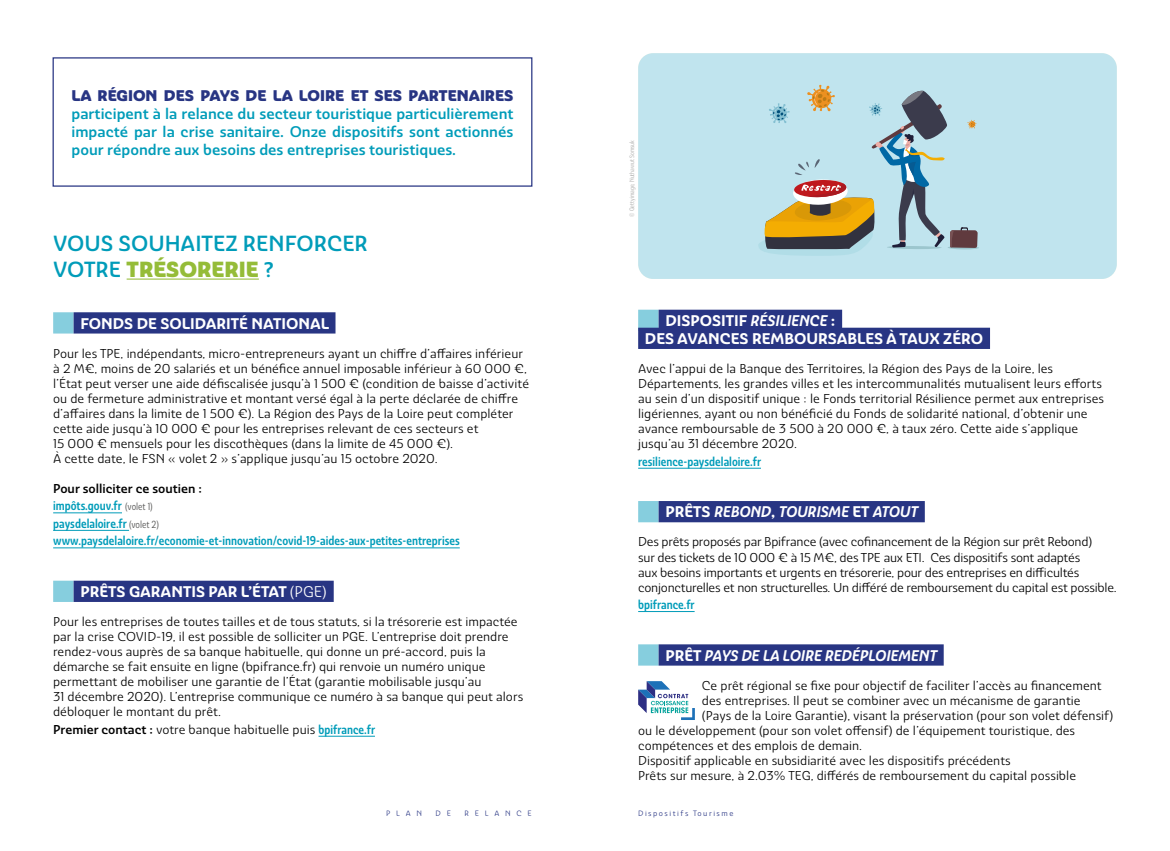
<style>
.page{position:relative;width:1170px;height:851px;background:#fff}
.page>*{position:absolute;margin:0;border:0;box-sizing:border-box;transform-origin:0 0}
.t1{font:500 21.25px/25.5px "Ashemore Norm";color:#009cb9}
.t2{font:500 15px/18px "Ashemore Norm";color:#009cb9;text-align:justify}
.t3{font:700 15px/18px "Ashemore Norm";color:#fff}
.t4{font:15px "Ashemore Nor Bol It";color:#fff}
.t5{font:900 15px "Ashemore Norm";color:#283583}
.t6{font:12.5px/15px "Ashemore Norm";color:#000}
.t7{font:12.5px/15px "Ashemore Norm";letter-spacing:-.02em;color:#000}
.t8{font:12.5px/17.5px "Ashemore Con Med";color:#009cb9}
.t9{font:500 12.5px "Ashemore Norm";color:#000}
.t10{font:7.5px "Ashemore Norm";letter-spacing:.2em;color:#283583}
.t11{font:7.5px "Ashemore Norm";letter-spacing:.775em;color:#283583}
.t12{font:6.25px "Ashemore Cond";color:#a8a8a7}
.s1{font-weight:900;color:#95bc38}
.s2{font-family:"Ashemore Cond";font-size:10px;color:#575756}
.s3{font-weight:400}
.s4{font-weight:500}
.s5{font-family:"Ashemore Con Med";color:#009cb9}
.s6{font-family:"Ashemore Nor Bol It";font-weight:400}
.s7{font-family:"Ashemore Norm";font-weight:700}
</style>
<div class="page">
<div style="left:638px;top:53px;width:478px;height:226px;background:#c0e4ee"></div>
<svg style="left:758px;top:85px;width:220px;height:171px;background:#aec1bd"></svg>
<hr style="left:127px;top:278px;width:132px;height:1px;background:#95bc38">
<div style="left:53px;top:312px;width:21px;height:21px;background:#86cede"></div>
<div style="left:74px;top:312px;width:261px;height:21px;background:#283583"></div>
<hr style="left:53px;top:512px;width:69px;height:1px;background:#009cb9">
<hr style="left:53px;top:530px;width:76px;height:1px;background:#009cb9">
<hr style="left:53px;top:547px;width:407px;height:1px;background:#009cb9">
<div style="left:53px;top:580px;width:21px;height:22px;background:#86cede"></div>
<div style="left:74px;top:580px;width:260px;height:22px;background:#283583"></div>
<hr style="left:318px;top:735px;width:57px;height:1px;background:#009cb9">
<div style="left:638px;top:309px;width:20px;height:22px;background:#86cede"></div>
<div style="left:658px;top:309px;width:184px;height:22px;background:#283583"></div>
<div style="left:638px;top:327px;width:351px;height:22px;background:#283583"></div>
<hr style="left:638px;top:468px;width:123px;height:1px;background:#009cb9">
<div style="left:638px;top:501px;width:20px;height:21px;background:#86cede"></div>
<div style="left:658px;top:501px;width:266px;height:21px;background:#283583"></div>
<hr style="left:638px;top:611px;width:56px;height:1px;background:#009cb9">
<div style="left:638px;top:644px;width:20px;height:21px;background:#86cede"></div>
<div style="left:658px;top:644px;width:285px;height:21px;background:#283583"></div>
<svg style="left:638px;top:681px;width:56px;height:39px"></svg>
<p class="t5" style="left:71px;top:86px;width:443px">LA RÉGION DES PAYS DE LA LOIRE ET SES PARTENAIRES</p>
<p class="t2" style="left:71px;top:104px;width:443px">participent à la relance du secteur touristique particulièrement impacté par la crise sanitaire. Onze dispositifs sont actionnés pour répondre aux besoins des entreprises touristiques.</p>
<h1 class="t1" style="left:53px;top:231px;width:316px">VOUS SOUHAITEZ RENFORCER<br>VOTRE <span class="s1">TRÉSORERIE</span> ?</h1>
<p class="t3" style="left:80px;top:314px;width:250px">FONDS DE SOLIDARITÉ NATIONAL</p>
<p class="t6" style="left:53px;top:345px;width:477px">Pour les TPE, indépendants, micro-entrepreneurs ayant un chiffre d’affaires inférieur à 2 M€, moins de 20 salariés et un bénéfice annuel imposable inférieur à 60 000 €, l’État peut verser une aide défiscalisée jusqu’à 1 500 € (condition de baisse d’activité ou de fermeture administrative et montant versé égal à la perte déclarée de chiffre d’affaires dans la limite de 1 500 €). La Région des Pays de la Loire peut compléter cette aide jusqu’à 10 000 € pour les entreprises relevant de ces secteurs et<br>15 000 € mensuels pour les discothèques (dans la limite de 45 000 €).<br>À cette date, le FSN « volet 2 » s’applique jusqu’au 15 octobre 2020.</p>
<p class="t9" style="left:53px;top:480px;width:150px">Pour solliciter ce soutien :</p>
<p class="t8" style="left:53px;top:497px;width:408px">impôts.gouv.fr <span class="s2">(volet 1)<br></span>paysdelaloire.fr <span class="s2">(volet 2) </span>www.paysdelaloire.fr/economie-et-innovation/covid-19-aides-aux-petites-entreprises</p>
<p class="t3" style="left:80px;top:582px;width:248px">PRÊTS GARANTIS PAR L’ÉTAT <span class="s3">(PGE)</span></p>
<p class="t6" style="left:53px;top:614px;width:471px">Pour les entreprises de toutes tailles et de tous statuts, si la trésorerie est impactée par la crise COVID-19, il est possible de solliciter un PGE. L’entreprise doit prendre rendez-vous auprès de sa banque habituelle, qui donne un pré-accord, puis la démarche se fait ensuite en ligne (bpifrance.fr) qui renvoie un numéro unique permettant de mobiliser une garantie de l’État (garantie mobilisable jusqu’au<br>31 décembre 2020). L’entreprise communique ce numéro à sa banque qui peut alors débloquer le montant du prêt.</p>
<p class="t6" style="left:53px;top:721px;width:323px"><span class="s4">Premier contact :</span> votre banque habituelle puis <span class="s5">bpifrance.fr</span></p>
<p class="t12" style="left:628px;top:217px;width:78px;rotate:-90deg">© Gettyimage, Nuthawut Somsuk</p>
<p class="t3" style="left:645px;top:311px;width:340px;text-indent:20px">DISPOSITIF <span class="s6">RÉSILIENCE</span> :<br>DES AVANCES REMBOURSABLES À TAUX ZÉRO</p>
<p class="t6" style="left:638px;top:361px;width:467px">Avec l’appui de la Banque des Territoires, la Région des Pays de la Loire, les Départements, les grandes villes et les intercommunalités mutualisent leurs efforts au sein d’un dispositif unique : le Fonds territorial Résilience permet aux entreprises ligériennes, ayant ou non bénéficié du Fonds de solidarité national, d’obtenir une avance remboursable de 3 500 à 20 000 €, à taux zéro. Cette aide s’applique jusqu’au 31 décembre 2020.</p>
<p class="t8" style="left:638px;top:452px;width:124px">resilience-paysdelaloire.fr</p>
<p class="t4" style="left:665px;top:502px;width:254px"><span class="s7">PRÊTS</span> REBOND<span class="s7">,</span> TOURISME <span class="s7">ET</span> ATOUT</p>
<p class="t7" style="left:638px;top:534px;width:480px">Des prêts proposés par Bpifrance (avec cofinancement de la Région sur prêt Rebond)<br>sur des tickets de 10 000 € à 15 M€, des TPE aux ETI. Ces dispositifs sont adaptés<br>aux besoins importants et urgents en trésorerie, pour des entreprises en difficultés conjoncturelles et non structurelles. Un différé de remboursement du capital est possible.</p>
<p class="t8" style="left:638px;top:595px;width:58px">bpifrance.fr</p>
<p class="t4" style="left:665px;top:646px;width:273px"><span class="s7">PRÊT</span> PAYS DE LA LOIRE REDÉPLOIEMENT</p>
<p class="t6" style="left:702px;top:677px;width:401px">Ce prêt régional se fixe pour objectif de faciliter l’accès au financement</p>
<p class="t6" style="left:702px;top:692px;width:380px">des entreprises. Il peut se combiner avec un mécanisme de garantie</p>
<p class="t6" style="left:702px;top:707px;width:412px">(Pays de la Loire Garantie), visant la préservation (pour son volet défensif)</p>
<p class="t6" style="left:638px;top:722px;width:438px">ou le développement (pour son volet offensif) de l’équipement touristique, des</p>
<p class="t6" style="left:638px;top:737px;width:225px">compétences et des emplois de demain.</p>
<p class="t6" style="left:638px;top:752px;width:374px">Dispositif applicable en subsidiarité avec les dispositifs précédents</p>
<p class="t6" style="left:638px;top:767px;width:439px">Prêts sur mesure, à 2.03% TEG, différés de remboursement du capital possible</p>
<p class="t10" style="left:386px;top:808px;width:37px">PLAN</p>
<p class="t10" style="left:435px;top:808px;width:17px">D E</p>
<p class="t11" style="left:464px;top:808px;width:69px">RELANCE</p>
<p class="t10" style="left:638px;top:808px;width:97px">Dispositifs Tourisme</p>
</div>
